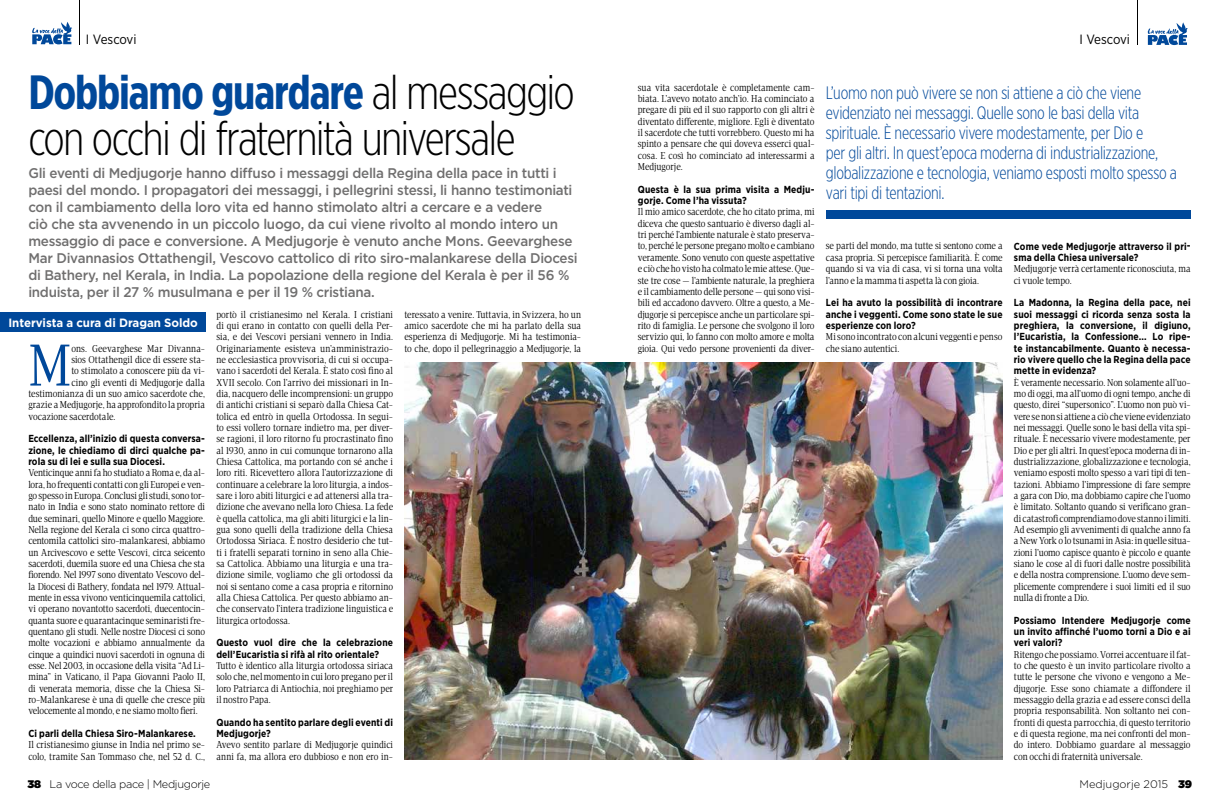
<style>
.page{position:relative;width:1219px;height:808px;background:#fff}
.page>*{position:absolute;margin:0;border:0;box-sizing:border-box;transform-origin:0 0}
.t1{font:60.2px "Apud";color:#00489a;scale:.96 1}
.t2{font:300 48px/46px "Gotham X Narrow";letter-spacing:-.035em;color:#000}
.t3{font:300 18px/20px "Gotham X Narrow";letter-spacing:-.015em;color:#00489a;scale:.96 1}
.t4{font:500 14px/17px "Gotham";letter-spacing:-.02em;color:#706f6f;scale:.96 1}
.t5{font:13.4px "Gotham Narrow";letter-spacing:-.015em;color:#000}
.t6{font:700 12px "Gotham";letter-spacing:-.005em;color:#fff;scale:.96 1}
.t7{font:300 11px "Gotham";letter-spacing:-.03em;color:#000}
.t8{font:300 11px "Gotham";color:#000}
.t9{font:10.2px/11.3px "Apud";color:#000;text-align:justify;scale:.96 1}
.t10{font:700 10.2px/11.3px "Gotham Narrow";letter-spacing:.01em;color:#000;text-align:justify;scale:.96 1}
.s1{font-weight:700;color:#00489a}
.s2{font-weight:900}
</style>
<div class="page">
<svg style="left:1137px;top:0;width:1px;height:45px"></svg>
<svg style="left:1148px;top:22px;width:40px;height:23px"></svg>
<svg style="left:32px;top:22px;width:40px;height:22px"></svg>
<div style="left:0;top:312px;width:205px;height:20px;background:#00489a"></div>
<img style="left:404px;top:363px;width:599px;height:397px">
<div style="left:826px;top:210px;width:365px;height:8px;background:#00489a"></div>
<h3 class="t5" style="left:86px;top:31px;width:52px">I Vescovi</h3>
<h3 class="t5" style="left:1079px;top:31px;width:52px">I Vescovi</h3>
<h2 class="t2" style="left:28px;top:69px;width:548px"><span class="s1">Dobbiamo guardare</span> al messaggio con occhi di fraternità universale</h2>
<p class="t4" style="left:28px;top:164px;width:574px">Gli eventi di Medjugorje hanno diffuso i messaggi della Regina della pace in tutti i paesi del mondo. I propagatori dei messaggi, i pellegrini stessi, li hanno testimoniati con il cambiamento della loro vita ed hanno stimolato altri a cercare e a vedere<br>ciò che sta avvenendo in un piccolo luogo, da cui viene rivolto al mondo intero un messaggio di pace e conversione. A Medjugorje è venuto anche Mons. Geevarghese Mar Divannasios Ottathengil, Vescovo cattolico di rito siro-malankarese della Diocesi di Bathery, nel Kerala, in India. La popolazione della regione del Kerala è per il 56 % induista, per il 27 % musulmana e per il 19 % cristiana.</p>
<p class="t6" style="left:9px;top:314px;width:199px">Intervista a cura di Dragan Soldo</p>
<p class="t9" style="left:216px;top:308px;width:186px">portò il cristianesimo nel Kerala. I cristiani di qui erano in contatto con quelli della Per&shy;sia, e dei Vescovi persiani vennero in India.<br>Originariamente esisteva un’amministrazio&shy;ne ecclesiastica provvisoria, di cui si occupa&shy;vano i sacerdoti del Kerala. È stato così fino al XVII secolo. Con l’arrivo dei missionari in In&shy;dia, nacquero delle incomprensioni: un gruppo di antichi cristiani si separò dalla Chiesa Cat&shy;tolica ed entrò in quella Ortodossa. In segui&shy;to essi vollero tornare indietro ma, per diver&shy;se ragioni, il loro ritorno fu procrastinato fino al 1930, anno in cui comunque tornarono alla Chiesa Cattolica, ma portando con sé anche i loro riti. Ricevettero allora l’autorizzazione di continuare a celebrare la loro liturgia, a indos&shy;sare i loro abiti liturgici e ad attenersi alla tra&shy;dizione che avevano nella loro Chiesa. La fede è quella cattolica, ma gli abiti liturgici e la lin&shy;gua sono quelli della tradizione della Chiesa Ortodossa Siriaca. È nostro desiderio che tut&shy;ti i fratelli separati tornino in seno alla Chie&shy;sa Cattolica. Abbiamo una liturgia e una tra&shy;dizione simile, vogliamo che gli ortodossi da noi si sentano come a casa propria e ritornino alla Chiesa Cattolica. Per questo abbiamo an&shy;che conservato l’intera tradizione linguistica e liturgica ortodossa.</p>
<p class="t10" style="left:216px;top:637px;width:186px">Questo vuol dire che la celebrazione dell’Eucaristia si rifà al rito orientale?</p>
<p class="t9" style="left:216px;top:660px;width:186px">Tutto è identico alla liturgia ortodossa siriaca solo che, nel momento in cui loro pregano per il loro Patriarca di Antiochia, noi preghiamo per il nostro Papa.</p>
<p class="t10" style="left:216px;top:716px;width:186px">Quando ha sentito parlare degli eventi di<br>Medjugorje?</p>
<p class="t9" style="left:216px;top:739px;width:186px">Avevo sentito parlare di Medjugorje quindici anni fa, ma allora ero dubbioso e non ero in-</p>
<p class="t9" style="left:404px;top:308px;width:186px">teressato a venire. Tuttavia, in Svizzera, ho un amico sacerdote che mi ha parlato della sua esperienza di Medjugorje. Mi ha testimonia&shy;to che, dopo il pellegrinaggio a Medjugorje, la</p>
<h1 class="t1" style="left:28px;top:332px;width:46px">M</h1>
<p class="t9" style="left:71px;top:343px;width:141px">ons. Geevarghese Mar Divanna-</p>
<p class="t9" style="left:71px;top:354px;width:141px">sios Ottathengil dice di essere sta-</p>
<p class="t9" style="left:71px;top:365px;width:141px">to stimolato a conoscere più da vi-</p>
<p class="t9" style="left:71px;top:377px;width:141px">cino gli eventi di Medjugorje dalla</p>
<p class="t9" style="left:28px;top:388px;width:186px">testimonianza di un suo amico sacerdote che,</p>
<p class="t9" style="left:28px;top:399px;width:186px">grazie a Medjugorje, ha approfondito la propria</p>
<p class="t9" style="left:28px;top:411px;width:92px">vocazione sacerdotale.</p>
<p class="t10" style="left:28px;top:433px;width:186px">Eccellenza, all’inizio di questa conversa&shy;zione, le chiediamo di dirci qualche pa&shy;rola su di lei e sulla sua Diocesi.</p>
<p class="t9" style="left:28px;top:467px;width:186px">Venticinque anni fa ho studiato a Roma e, da al&shy;lora, ho frequenti contatti con gli Europei e ven&shy;go spesso in Europa. Conclusi gli studi, sono tor&shy;nato in India e sono stato nominato rettore di due seminari, quello Minore e quello Maggiore.<br>Nella regione del Kerala ci sono circa quattro&shy;centomila cattolici siro-malankaresi, abbiamo un Arcivescovo e sette Vescovi, circa seicento sacerdoti, duemila suore ed una Chiesa che sta fiorendo. Nel 1997 sono diventato Vescovo del&shy;la Diocesi di Bathery, fondata nel 1979. Attual&shy;mente in essa vivono venticinquemila cattolici, vi operano novantotto sacerdoti, duecentocin&shy;quanta suore e quarantacinque seminaristi fre&shy;quentano gli studi. Nelle nostre Diocesi ci sono molte vocazioni e abbiamo annualmente da cinque a quindici nuovi sacerdoti in ognuna di esse. Nel 2003, in occasione della visita “Ad Li&shy;mina” in Vaticano, il Papa Giovanni Paolo II, di venerata memoria, disse che la Chiesa Si&shy;ro-Malankarese è una di quelle che cresce più velocemente al mondo, e ne siamo molto fieri.</p>
<p class="t10" style="left:28px;top:728px;width:176px">Ci parli della Chiesa Siro-Malankarese.</p>
<p class="t9" style="left:28px;top:739px;width:186px">Il cristianesimo giunse in India nel primo se&shy;colo, tramite San Tommaso che, nel 52 d. C.,</p>
<p class="t9" style="left:638px;top:82px;width:186px">sua vita sacerdotale è completamente cam&shy;biata. L’avevo notato anch’io. Ha cominciato a pregare di più ed il suo rapporto con gli altri è diventato differente, migliore. Egli è diventato il sacerdote che tutti vorrebbero. Questo mi ha spinto a pensare che qui doveva esserci qual&shy;cosa. E così ho cominciato ad interessarmi a Medjugorje.</p>
<p class="t10" style="left:638px;top:183px;width:186px">Questa è la sua prima visita a Medju&shy;gorje. Come l’ha vissuta?</p>
<p class="t9" style="left:638px;top:206px;width:186px">Il mio amico sacerdote, che ho citato prima, mi diceva che questo santuario è diverso dagli al&shy;tri perché l’ambiente naturale è stato preserva&shy;to, perché le persone pregano molto e cambiano veramente. Sono venuto con queste aspettative e ciò che ho visto ha colmato le mie attese. Que&shy;ste tre cose — l’ambiente naturale, la preghiera e il cambiamento delle persone — qui sono visi&shy;bili ed accadono davvero. Oltre a questo, a Me&shy;djugorje si percepisce anche un particolare spi&shy;rito di famiglia. Le persone che svolgono il loro servizio qui, lo fanno con molto amore e molta gioia. Qui vedo persone provenienti da diver-</p>
<p class="t3" style="left:826px;top:82px;width:367px">L’uomo non può vivere se non si attiene a ciò che viene evidenziato nei messaggi. Quelle sono le basi della vita spirituale. È necessario vivere modestamente, per Dio e<br>per gli altri. In quest’epoca moderna di industrializzazione, globalizzazione e tecnologia, veniamo esposti molto spesso a vari tipi di tentazioni.</p>
<p class="t9" style="left:826px;top:240px;width:186px">se parti del mondo, ma tutte si sentono come a casa propria. Si percepisce familiarità. È come quando si va via di casa, vi si torna una volta l’anno e la mamma ti aspetta là con gioia.</p>
<p class="t10" style="left:826px;top:297px;width:186px">Lei ha avuto la possibilità di incontrare anche i veggenti. Come sono state le sue esperienze con loro?</p>
<p class="t9" style="left:826px;top:331px;width:186px">Mi sono incontrato con alcuni veggenti e penso che siano autentici.</p>
<p class="t10" style="left:1014px;top:240px;width:186px">Come vede Medjugorje attraverso il pri&shy;sma della Chiesa universale?</p>
<p class="t9" style="left:1014px;top:263px;width:186px">Medjugorje verrà certamente riconosciuta, ma ci vuole tempo.</p>
<p class="t10" style="left:1014px;top:297px;width:186px">La Madonna, la Regina della pace, nei suoi messaggi ci ricorda senza sosta la preghiera, la conversione, il digiuno, l’Eucaristia, la Confessione… Lo ripe&shy;te instancabilmente. Quanto è necessa&shy;rio vivere quello che la Regina della pace mette in evidenza?</p>
<p class="t9" style="left:1014px;top:377px;width:186px">È veramente necessario. Non solamente all’uo&shy;mo di oggi, ma all’uomo di ogni tempo, anche di questo, direi “supersonico”. L’uomo non può vi&shy;vere se non si attiene a ciò che viene evidenziato nei messaggi. Quelle sono le basi della vita spi&shy;rituale. È necessario vivere modestamente, per Dio e per gli altri. In quest’epoca moderna di in&shy;dustrializzazione, globalizzazione e tecnologia, veniamo esposti molto spesso a vari tipi di ten&shy;tazioni. Abbiamo l’impressione di fare sempre a gara con Dio, ma dobbiamo capire che l’uomo è limitato. Soltanto quando si verificano gran&shy;di catastrofi comprendiamo dove stanno i limiti.<br>Ad esempio gli avvenimenti di qualche anno fa a New York o lo tsunami in Asia: in quelle situa&shy;zioni l’uomo capisce quanto è piccolo e quante siano le cose al di fuori dalle nostre possibilità e della nostra comprensione. L’uomo deve sem&shy;plicemente comprendere i suoi limiti ed il suo nulla di fronte a Dio.</p>
<p class="t10" style="left:1014px;top:614px;width:186px">Possiamo Intendere Medjugorje come un invito affinché l’uomo torni a Dio e ai veri valori?</p>
<p class="t9" style="left:1014px;top:649px;width:186px">Ritengo che possiamo. Vorrei accentuare il fat&shy;to che questo è un invito particolare rivolto a tutte le persone che vivono e vengono a Me&shy;djugorje. Esse sono chiamate a diffondere il messaggio della grazia e ad essere consci della propria responsabilità. Non soltanto nei con&shy;fronti di questa parrocchia, di questo territorio e di questa regione, ma nei confronti del mon&shy;do intero. Dobbiamo guardare al messaggio con occhi di fraternità universale.</p>
<p class="t7" style="left:28px;top:777px;width:184px"><span class="s2">38</span> La voce della pace | Medjugorje</p>
<p class="t8" style="left:1080px;top:777px;width:114px">Medjugorje 2015 <span class="s2">39</span></p>
</div>
